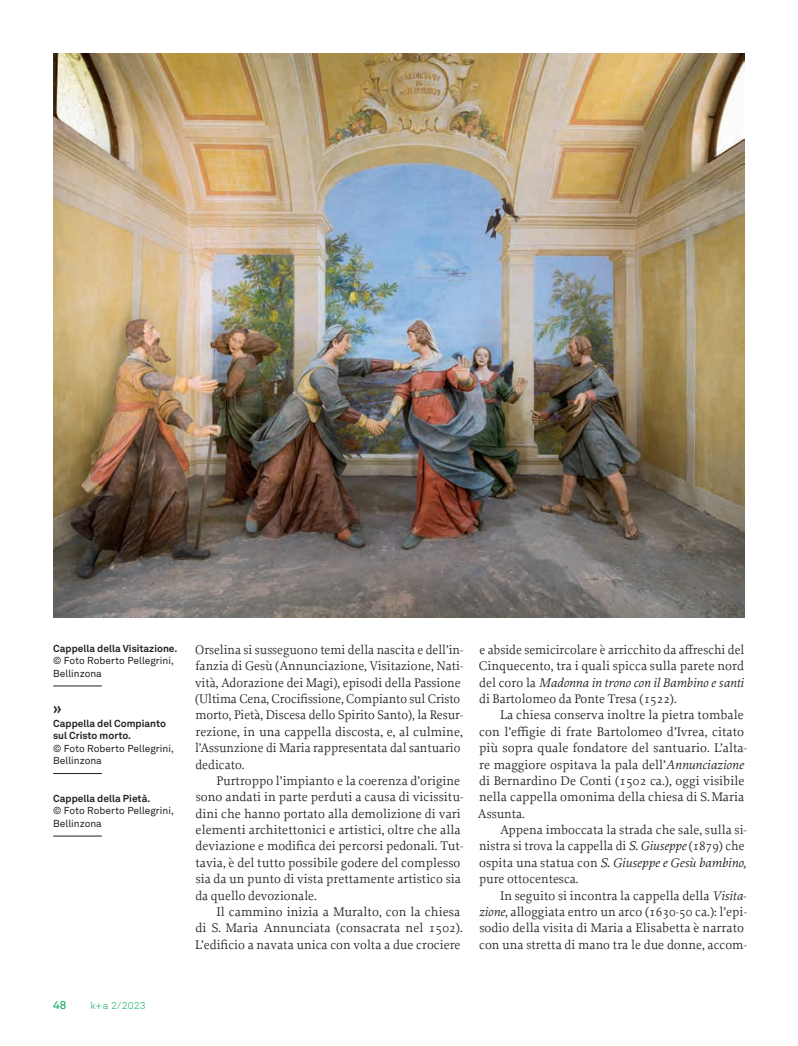
<style>
.page{position:relative;width:798px;height:1046px;background:#fff}
.page>*{position:absolute;margin:0;border:0;box-sizing:border-box;transform-origin:0 0}
.t1{font:700 15px "Akkurat LL";color:#231f20}
.t2{font:13.12px/16.4px "Proforma";color:#231f20}
.t3{font:11.25px "Akkurat LL";color:#00a54f}
.t4{font:10px/12.5px "Akkurat LL";color:#231f20}
.t5{font:700 10px/12.5px "Akkurat LL";color:#231f20}
.t6{font:300 10px "Akkurat LL";color:#00a54f}
.s1{font-style:italic}
</style>
<div class="page">
<img style="left:53px;top:53px;width:691px;height:564px">
<hr style="left:53px;top:685px;width:49px;height:1px;background:#231f20">
<hr style="left:53px;top:773px;width:49px;height:1px;background:#231f20">
<hr style="left:53px;top:835px;width:49px;height:1px;background:#231f20">
<p class="t5" style="left:53px;top:641px;width:125px">Cappella della Visitazione.</p>
<p class="t4" style="left:53px;top:654px;width:122px">© Foto Roberto Pellegrini,<br>Bellinzona</p>
<p class="t1" style="left:53px;top:697px;width:10px">»</p>
<p class="t5" style="left:53px;top:716px;width:114px">Cappella del Compianto sul Cristo morto.</p>
<p class="t4" style="left:53px;top:741px;width:122px">© Foto Roberto Pellegrini,<br>Bellinzona</p>
<p class="t5" style="left:53px;top:791px;width:99px">Cappella della Pietà.</p>
<p class="t4" style="left:53px;top:804px;width:122px">© Foto Roberto Pellegrini,<br>Bellinzona</p>
<p class="t2" style="left:195px;top:641px;width:270px">Orselina si susseguono temi della nascita e dell’in&shy;fanzia di Gesù (Annunciazione, Visitazione, Nati&shy;vità, Adorazione dei Magi), episodi della Passione (Ultima Cena, Crocifissione, Compianto sul Cristo morto, Pietà, Discesa dello Spirito Santo), la Resur&shy;rezione, in una cappella discosta, e, al culmine, l’Assunzione di Maria rappresentata dal santuario dedicato.</p>
<p class="t2" style="left:195px;top:772px;width:269px;text-indent:21px">Purtroppo l’impianto e la coerenza d’origine sono andati in parte perduti a causa di vicissitu&shy;dini che hanno portato alla demolizione di vari elementi architettonici e artistici, oltre che alla deviazione e modifica dei percorsi pedonali. Tut&shy;tavia, è del tutto possibile godere del complesso sia da un punto di vista prettamente artistico sia da quello devozionale.</p>
<p class="t2" style="left:195px;top:903px;width:269px;text-indent:21px">Il cammino inizia a Muralto, con la chiesa di S. Maria Annunciata (consacrata nel 1502).<br>L’edificio a navata unica con volta a due crociere</p>
<p class="t2" style="left:479px;top:641px;width:267px;text-align:justify">e abside semicircolare è arricchito da affreschi del Cinquecento, tra i quali spicca sulla parete nord del coro la <span class="s1">Madonna in trono con il Bambino e santi </span>di Bartolomeo da Ponte Tresa (1522).</p>
<p class="t2" style="left:477px;top:706px;width:271px;text-indent:22px">La chiesa conserva inoltre la pietra tombale con l’effigie di frate Bartolomeo d’Ivrea, citato più sopra quale fondatore del santuario. L’alta&shy;re maggiore ospitava la pala dell’<span class="s1">Annunciazione </span>di Bernardino De Conti (1502 ca.), oggi visibile nella cappella omonima della chiesa di S.Maria Assunta.</p>
<p class="t2" style="left:479px;top:821px;width:269px;text-indent:21px">Appena imboccata la strada che sale, sulla si&shy;nistra si trova la cappella di <span class="s1">S. Giuseppe</span> (1879) che ospita una statua con <span class="s1">S. Giuseppe e Gesù bambino</span>, pure ottocentesca.</p>
<p class="t2" style="left:478px;top:886px;width:270px;text-indent:21px">In seguito si incontra la cappella della <span class="s1">Visita&shy;zione</span>, alloggiata entro un arco (1630-50 ca.): l’epi&shy;sodio della visita di Maria a Elisabetta è narrato con una stretta di mano tra le due donne, accom-</p>
<p class="t3" style="left:53px;top:996px;width:15px">48</p>
<p class="t6" style="left:90px;top:998px;width:57px">k+a 2/2023</p>
</div>
